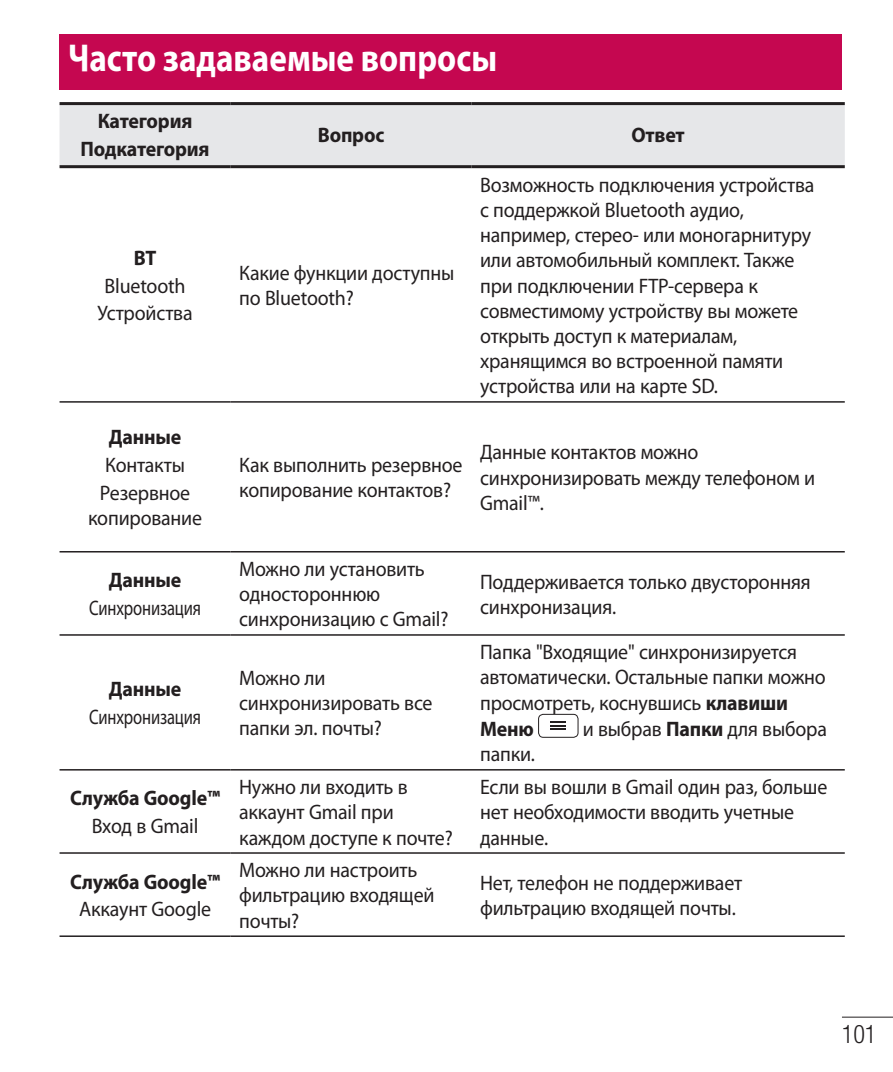
<style>
.page{position:relative;width:893px;height:1072px;background:#fff}
.page>*{position:absolute;margin:0;border:0;box-sizing:border-box;transform-origin:0 0}
.t1{font:700 39px "Myriad Pro";color:#fff;scale:.85 1}
.t2{font:300 condensed 25.5px "Helvetica Neue LT Pro";color:#231f20;scale:.95 1}
.t3{font:21px/25.2px "Myriad Pro";letter-spacing:-.01em;color:#231f20;scale:.95 1}
.t4{font:700 21px/27.6px "Myriad Pro";letter-spacing:-.01em;color:#231f20;text-align:center;scale:.95 1}
.t5{font:21px "Myriad Pro";letter-spacing:-.01em;color:#231f20;scale:.79 1}
.s1{font-weight:700}
</style>
<div class="page">
<hr style="left:842px;top:1016px;width:51px;height:1px;background:#231f20">
<div style="left:60px;top:105px;width:785px;height:60px;background:#e6e7e9"></div>
<hr style="left:60px;top:102px;width:171px;height:3px;background:#231f20">
<hr style="left:60px;top:165px;width:171px;height:3px;background:#231f20">
<hr style="left:231px;top:102px;width:241px;height:3px;background:#231f20">
<hr style="left:231px;top:165px;width:241px;height:3px;background:#231f20">
<hr style="left:472px;top:102px;width:373px;height:3px;background:#231f20">
<hr style="left:472px;top:165px;width:373px;height:3px;background:#231f20">
<hr style="left:60px;top:401px;width:171px;height:1px;background:#231f20">
<hr style="left:231px;top:401px;width:614px;height:1px;background:#231f20">
<hr style="left:60px;top:551px;width:171px;height:1px;background:#231f20">
<hr style="left:231px;top:551px;width:614px;height:1px;background:#231f20">
<hr style="left:60px;top:634px;width:171px;height:1px;background:#231f20">
<hr style="left:231px;top:634px;width:614px;height:1px;background:#231f20">
<hr style="left:60px;top:769px;width:171px;height:1px;background:#231f20">
<hr style="left:231px;top:769px;width:614px;height:1px;background:#231f20">
<hr style="left:60px;top:852px;width:171px;height:1px;background:#231f20">
<hr style="left:231px;top:852px;width:614px;height:1px;background:#231f20">
<hr style="left:60px;top:935px;width:171px;height:2px;background:#231f20">
<hr style="left:231px;top:935px;width:614px;height:2px;background:#231f20">
<svg style="left:539px;top:714px;width:39px;height:23px"></svg>
<div style="left:538px;top:714px;width:40px;height:23px;border:1px solid #231f20;border-radius:5px"></div>
<div style="left:60px;top:34px;width:782px;height:55px;background:#c50750"></div>
<h1 class="t1" style="left:68px;top:43px;width:506px">Часто задаваемые вопросы</h1>
<p class="t4" style="left:81px;top:109px;width:137px">Категория<br>Подкатегория</p>
<p class="t4" style="left:134px;top:246px;width:25px">BT</p>
<p class="t3" style="left:98px;top:273px;width:102px;line-height:27.6px;text-align:center">Bluetooth<br>Устройства</p>
<p class="t4" style="left:109px;top:425px;width:78px">Данные</p>
<p class="t3" style="left:100px;top:453px;width:97px;line-height:27.6px">Контакты<br>Резервное</p>
<p class="t3" style="left:88px;top:507px;width:122px">копирование</p>
<p class="t4" style="left:109px;top:568px;width:78px">Данные</p>
<p class="t5" style="left:89px;top:600px;width:143px">Синхронизация</p>
<p class="t4" style="left:109px;top:677px;width:78px">Данные</p>
<p class="t5" style="left:89px;top:709px;width:143px">Синхронизация</p>
<p class="t4" style="left:70px;top:786px;width:159px">Служба Google™</p>
<p class="t3" style="left:92px;top:815px;width:114px">Вход в Gmail</p>
<p class="t4" style="left:70px;top:869px;width:159px">Служба Google™</p>
<p class="t3" style="left:79px;top:898px;width:141px">Аккаунт Google</p>
<p class="t4" style="left:318px;top:123px;width:72px">Вопрос</p>
<p class="t4" style="left:631px;top:123px;width:58px">Ответ</p>
<p class="t3" style="left:239px;top:262px;width:228px">Какие функции доступны по Bluetooth?</p>
<p class="t3" style="left:480px;top:174px;width:353px">Возможность подключения устройства с поддержкой Bluetooth аудио, например, стерео- или моногарнитуру или автомобильный комплект. Также при подключении FTP-сервера к совместимому устройству вы можете открыть доступ к материалам, хранящимся во встроенной памяти устройства или на карте SD.</p>
<p class="t3" style="left:239px;top:454px;width:237px">Как выполнить резервное копирование контактов?</p>
<p class="t3" style="left:480px;top:441px;width:354px">Данные контактов можно синхронизировать между телефоном и<br>Gmail™.</p>
<p class="t3" style="left:239px;top:558px;width:222px">Можно ли установить одностороннюю синхронизацию с Gmail?</p>
<p class="t3" style="left:239px;top:667px;width:205px">Можно ли синхронизировать все папки эл. почты?</p>
<p class="t3" style="left:480px;top:570px;width:349px">Поддерживается только двусторонняя синхронизация.</p>
<p class="t3" style="left:480px;top:641px;width:365px">Папка "Входящие" синхронизируется автоматически. Остальные папки можно просмотреть, коснувшись <span class="s1">клавиши<br>Меню</span></p>
<p class="t3" style="left:583px;top:718px;width:258px">и выбрав <span class="s1">Папки</span> для выбора</p>
<p class="t3" style="left:480px;top:743px;width:59px">папки.</p>
<p class="t3" style="left:239px;top:776px;width:226px">Нужно ли входить в аккаунт Gmail при каждом доступе к почте?</p>
<p class="t3" style="left:480px;top:776px;width:367px">Если вы вошли в Gmail один раз, больше нет необходимости вводить учетные данные.</p>
<p class="t3" style="left:239px;top:859px;width:207px">Можно ли настроить фильтрацию входящей почты?</p>
<p class="t3" style="left:480px;top:871px;width:277px">Нет, телефон не поддерживает фильтрацию входящей почты.</p>
<p class="t2" style="left:842px;top:1025px;width:38px">101</p>
</div>
